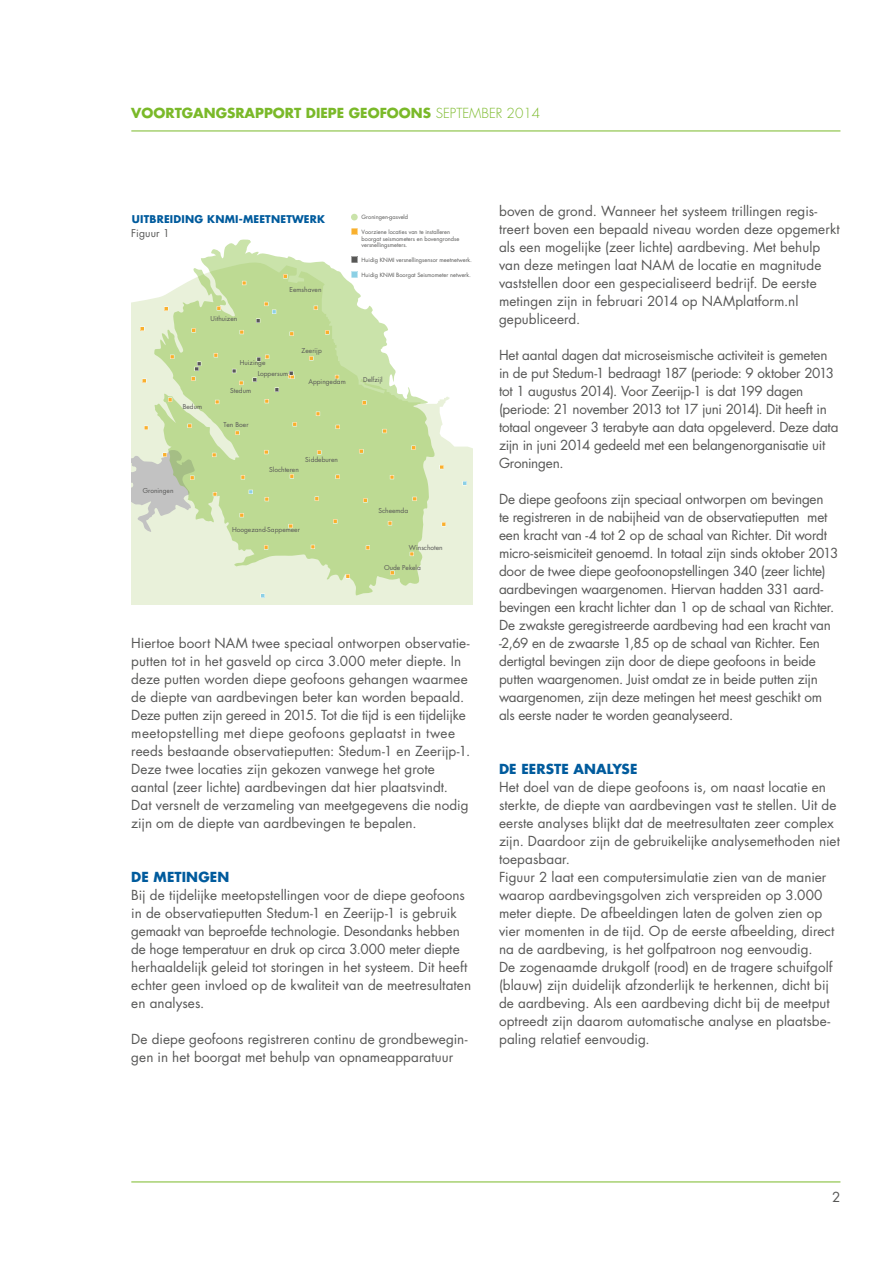
<style>
.page{position:relative;width:893px;height:1263px;background:#fff}
.page>*{position:absolute;margin:0;border:0;box-sizing:border-box;transform-origin:0 0}
.t1{font:13.5px/18px "Futura Std";letter-spacing:-.005em;color:#575756}
.t2{font:700 13.5px "Futura Std";color:#7ab929}
.t3{font:700 13.5px "Futura Std";letter-spacing:.01em;color:#005b9d}
.t4{font:10.5px "Futura Std";letter-spacing:.01em;color:#575756}
.t5{font:700 10.35px "Futura Std";letter-spacing:.02em;color:#005b9d}
.t6{font:6.6px "Futura Std";color:#575756}
.t7{font:5.7px/6.8px "Futura Std";color:#575756}
.s1{font-weight:300}
</style>
<div class="page">
<hr style="left:131px;top:1181px;width:709px;height:1px;background:#7ab929">
<hr style="left:131px;top:131px;width:709px;height:1px;background:#7ab929">
<svg style="left:131px;top:298px;width:341px;height:306px;fill:#e9f1da"></svg>
<svg style="left:154px;top:240px;width:281px;height:355px;fill:#bdda93"></svg>
<svg style="left:351px;top:228px;width:7px;height:7px"></svg>
<svg style="left:351px;top:256px;width:7px;height:7px"></svg>
<div style="left:351px;top:214px;width:7px;height:6px;background:#cae3aa;border-radius:50%"></div>
<svg style="left:351px;top:271px;width:7px;height:7px"></svg>
<svg style="left:232px;top:369px;width:4px;height:4px"></svg>
<svg style="left:253px;top:378px;width:4px;height:4px"></svg>
<svg style="left:462px;top:481px;width:5px;height:4px"></svg>
<svg style="left:260px;top:593px;width:5px;height:5px"></svg>
<svg style="left:249px;top:490px;width:4px;height:4px"></svg>
<svg style="left:283px;top:274px;width:5px;height:5px"></svg>
<svg style="left:242px;top:281px;width:4px;height:4px"></svg>
<svg style="left:256px;top:302px;width:20px;height:21px"></svg>
<svg style="left:217px;top:306px;width:4px;height:4px"></svg>
<svg style="left:164px;top:306px;width:4px;height:5px"></svg>
<svg style="left:140px;top:326px;width:5px;height:5px"></svg>
<svg style="left:191px;top:328px;width:5px;height:5px"></svg>
<svg style="left:240px;top:330px;width:4px;height:4px"></svg>
<svg style="left:290px;top:332px;width:4px;height:4px"></svg>
<svg style="left:314px;top:306px;width:4px;height:4px"></svg>
<svg style="left:325px;top:330px;width:4px;height:4px"></svg>
<svg style="left:309px;top:356px;width:4px;height:4px"></svg>
<svg style="left:335px;top:375px;width:4px;height:4px"></svg>
<svg style="left:257px;top:355px;width:12px;height:6px"></svg>
<svg style="left:214px;top:353px;width:4px;height:4px"></svg>
<svg style="left:170px;top:355px;width:4px;height:4px"></svg>
<svg style="left:191px;top:362px;width:10px;height:19px"></svg>
<svg style="left:239px;top:381px;width:4px;height:4px"></svg>
<svg style="left:215px;top:400px;width:4px;height:4px"></svg>
<svg style="left:265px;top:399px;width:4px;height:4px"></svg>
<svg style="left:144px;top:426px;width:4px;height:4px"></svg>
<svg style="left:168px;top:397px;width:4px;height:5px"></svg>
<svg style="left:142px;top:379px;width:5px;height:4px"></svg>
<svg style="left:316px;top:412px;width:4px;height:4px"></svg>
<svg style="left:293px;top:422px;width:4px;height:4px"></svg>
<svg style="left:235px;top:431px;width:5px;height:4px"></svg>
<svg style="left:187px;top:424px;width:5px;height:4px"></svg>
<svg style="left:264px;top:450px;width:4px;height:4px"></svg>
<svg style="left:212px;top:453px;width:4px;height:4px"></svg>
<svg style="left:241px;top:475px;width:4px;height:4px"></svg>
<svg style="left:290px;top:474px;width:4px;height:4px"></svg>
<svg style="left:131px;top:450px;width:64px;height:82px;background:#ccd3c0"></svg>
<svg style="left:213px;top:492px;width:4px;height:4px"></svg>
<svg style="left:265px;top:497px;width:4px;height:4px"></svg>
<svg style="left:240px;top:513px;width:4px;height:4px"></svg>
<svg style="left:288px;top:524px;width:5px;height:4px"></svg>
<svg style="left:264px;top:545px;width:4px;height:5px"></svg>
<svg style="left:311px;top:545px;width:4px;height:4px"></svg>
<svg style="left:315px;top:496px;width:4px;height:5px"></svg>
<svg style="left:317px;top:450px;width:4px;height:5px"></svg>
<svg style="left:336px;top:425px;width:4px;height:4px"></svg>
<svg style="left:362px;top:400px;width:5px;height:5px"></svg>
<svg style="left:382px;top:429px;width:5px;height:4px"></svg>
<svg style="left:359px;top:449px;width:5px;height:4px"></svg>
<svg style="left:335px;top:475px;width:5px;height:4px"></svg>
<svg style="left:363px;top:498px;width:4px;height:4px"></svg>
<svg style="left:390px;top:475px;width:4px;height:4px"></svg>
<svg style="left:333px;top:519px;width:4px;height:5px"></svg>
<svg style="left:388px;top:521px;width:4px;height:4px"></svg>
<svg style="left:413px;top:497px;width:4px;height:4px"></svg>
<svg style="left:410px;top:552px;width:4px;height:4px"></svg>
<svg style="left:442px;top:522px;width:4px;height:4px"></svg>
<svg style="left:439px;top:465px;width:5px;height:4px"></svg>
<svg style="left:411px;top:446px;width:5px;height:4px"></svg>
<svg style="left:366px;top:545px;width:4px;height:5px"></svg>
<svg style="left:390px;top:571px;width:5px;height:4px"></svg>
<svg style="left:346px;top:574px;width:4px;height:4px"></svg>
<svg style="left:288px;top:371px;width:6px;height:8px"></svg>
<svg style="left:275px;top:387px;width:4px;height:5px"></svg>
<p class="t2" style="left:131px;top:104px;width:410px">VOORTGANGSRAPPORT DIEPE GEOFOONS <span class="s1">SEPTEMBER 2014</span></p>
<p class="t5" style="left:132px;top:212px;width:195px">UITBREIDING KNMI-MEETNETWERK</p>
<p class="t4" style="left:131px;top:226px;width:40px">Figuur 1</p>
<p class="t6" style="left:211px;top:315px;width:28px">Uithuizen</p>
<p class="t6" style="left:290px;top:285px;width:33px">Eemshaven</p>
<p class="t6" style="left:183px;top:402px;width:21px">Bedum</p>
<p class="t6" style="left:240px;top:358px;width:27px">Huizinge</p>
<p class="t6" style="left:258px;top:370px;width:32px">Loppersum</p>
<p class="t6" style="left:230px;top:386px;width:22px">Stedum</p>
<p class="t6" style="left:223px;top:420px;width:27px">Ten Boer</p>
<p class="t6" style="left:302px;top:346px;width:22px">Zeerijp</p>
<p class="t6" style="left:308px;top:377px;width:39px">Appingedam</p>
<p class="t6" style="left:143px;top:487px;width:32px">Groningen</p>
<p class="t6" style="left:305px;top:456px;width:34px">Siddeburen</p>
<p class="t6" style="left:269px;top:466px;width:31px">Slochteren</p>
<p class="t6" style="left:232px;top:525px;width:69px">Hoogezand-Sappemeer</p>
<p class="t7" style="left:362px;top:213px;width:48px">Groningen-gasveld</p>
<p class="t7" style="left:362px;top:228px;width:99px">Voorziene locaties van te installeren boorgat seismometers en bovengrondse versnellingsmeters.</p>
<p class="t7" style="left:362px;top:257px;width:112px">Huidig KNMI versnellingsensor meetnetwerk.</p>
<p class="t7" style="left:362px;top:272px;width:111px">Huidig KNMI Boorgat Seismometer netwerk.</p>
<p class="t6" style="left:363px;top:376px;width:21px">Delfzijl</p>
<p class="t6" style="left:378px;top:506px;width:31px">Scheemda</p>
<p class="t6" style="left:409px;top:543px;width:35px">Winschoten</p>
<p class="t6" style="left:384px;top:563px;width:38px">Oude Pekela</p>
<p class="t1" style="left:131px;top:634px;width:340px">Hiertoe boort NAM twee speciaal ontworpen observatie&shy;putten tot in het gasveld op circa 3.000 meter diepte. In deze putten worden diepe geofoons gehangen waarmee de diepte van aardbevingen beter kan worden bepaald.<br>Deze putten zijn gereed in 2015. Tot die tijd is een tijdelijke meetopstelling met diepe geofoons geplaatst in twee reeds bestaande observatieputten: Stedum-1 en Zeerijp-1.<br>Deze twee locaties zijn gekozen vanwege het grote aantal (zeer lichte) aardbevingen dat hier plaatsvindt.<br>Dat versnelt de verzameling van meetgegevens die nodig zijn om de diepte van aardbevingen te bepalen.</p>
<p class="t3" style="left:131px;top:868px;width:100px">DE METINGEN</p>
<p class="t1" style="left:131px;top:886px;width:341px">Bij de tijdelijke meetopstellingen voor de diepe geofoons in de observatieputten Stedum-1 en Zeerijp-1 is gebruik gemaakt van beproefde technologie. Desondanks hebben de hoge temperatuur en druk op circa 3.000 meter diepte herhaaldelijk geleid tot storingen in het systeem. Dit heeft echter geen invloed op de kwaliteit van de meetresultaten en analyses.</p>
<p class="t1" style="left:131px;top:1030px;width:338px">De diepe geofoons registreren continu de grondbewegin&shy;gen in het boorgat met behulp van opnameapparatuur</p>
<p class="t1" style="left:499px;top:202px;width:342px">boven de grond. Wanneer het systeem trillingen regis&shy;treert boven een bepaald niveau worden deze opgemerkt als een mogelijke (zeer lichte) aardbeving. Met behulp van deze metingen laat NAM de locatie en magnitude vaststellen door een gespecialiseerd bedrijf. De eerste metingen zijn in februari 2014 op NAMplatform.nl gepubliceerd.</p>
<p class="t1" style="left:499px;top:346px;width:341px">Het aantal dagen dat microseismische activiteit is gemeten in de put Stedum-1 bedraagt 187 (periode: 9 oktober 2013 tot 1 augustus 2014). Voor Zeerijp-1 is dat 199 dagen (periode: 21 november 2013 tot 17 juni 2014). Dit heeft in totaal ongeveer 3 terabyte aan data opgeleverd. Deze data zijn in juni 2014 gedeeld met een belangenorganisatie uit Groningen.</p>
<p class="t1" style="left:499px;top:490px;width:341px">De diepe geofoons zijn speciaal ontworpen om bevingen<br>te registreren in de nabijheid van de observatieputten met een kracht van -4 tot 2 op de schaal van Richter. Dit wordt micro-seismiciteit genoemd. In totaal zijn sinds oktober 2013 door de twee diepe geofoonopstellingen 340 (zeer lichte) aardbevingen waargenomen. Hiervan hadden 331 aard&shy;bevingen een kracht lichter dan 1 op de schaal van Richter.<br>De zwakste geregistreerde aardbeving had een kracht van -2,69 en de zwaarste 1,85 op de schaal van Richter. Een dertigtal bevingen zijn door de diepe geofoons in beide putten waargenomen. Juist omdat ze in beide putten zijn waargenomen, zijn deze metingen het meest geschikt om als eerste nader te worden geanalyseerd.</p>
<p class="t3" style="left:499px;top:760px;width:140px">DE EERSTE ANALYSE</p>
<p class="t1" style="left:499px;top:778px;width:342px">Het doel van de diepe geofoons is, om naast locatie en sterkte, de diepte van aardbevingen vast te stellen. Uit de eerste analyses blijkt dat de meetresultaten zeer complex zijn. Daardoor zijn de gebruikelijke analysemethoden niet toepasbaar.<br>Figuur 2 laat een computersimulatie zien van de manier waarop aardbevingsgolven zich verspreiden op 3.000 meter diepte. De afbeeldingen laten de golven zien op vier momenten in de tijd. Op de eerste afbeelding, direct na de aardbeving, is het golfpatroon nog eenvoudig.<br>De zogenaamde drukgolf (rood) en de tragere schuifgolf (blauw) zijn duidelijk afzonderlijk te herkennen, dicht bij de aardbeving. Als een aardbeving dicht bij de meetput optreedt zijn daarom automatische analyse en plaatsbe&shy;paling relatief eenvoudig.</p>
<p class="t1" style="left:832px;top:1188px;width:10px">2</p>
</div>
